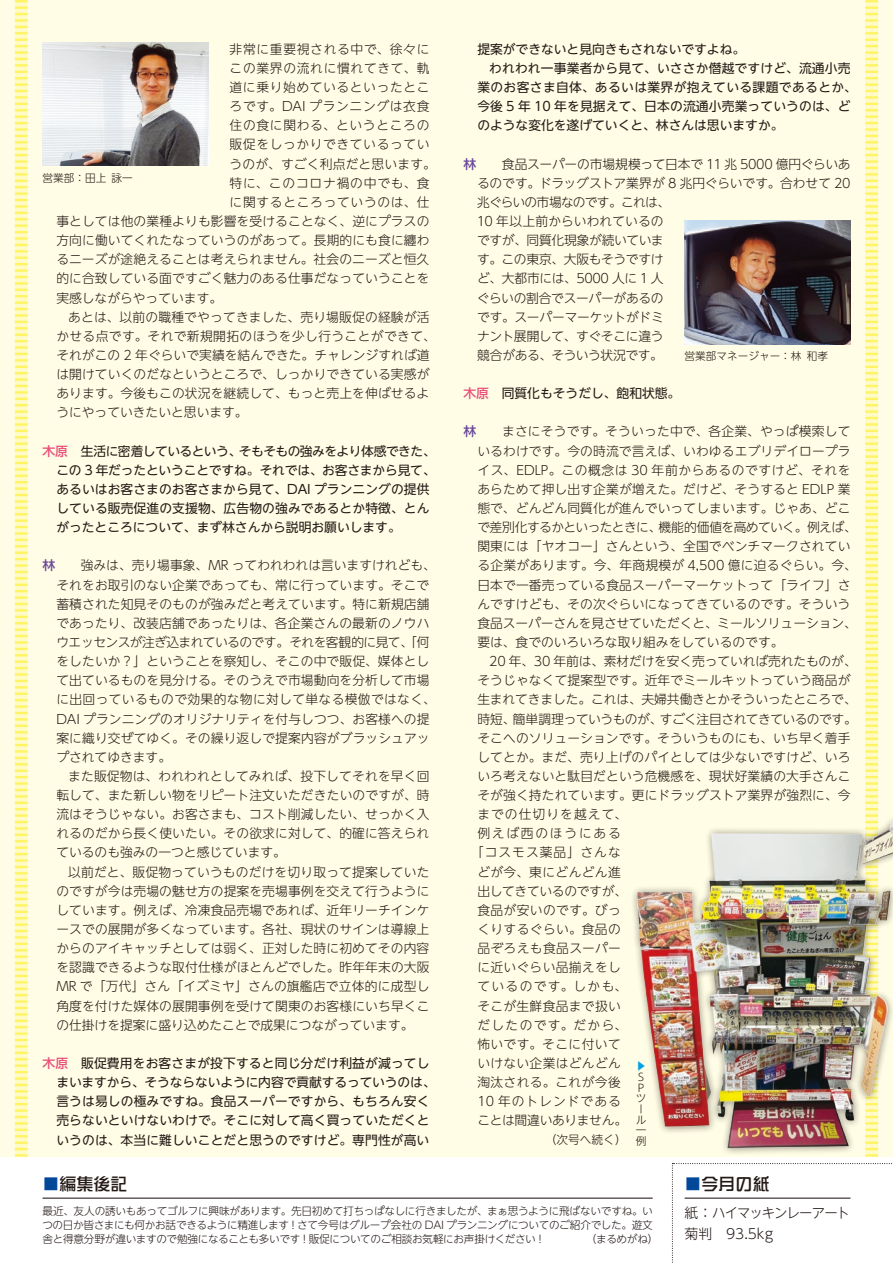
<style>
.page{position:relative;width:893px;height:1263px;background:#fff}
.page>*{position:absolute;margin:0;border:0;box-sizing:border-box;transform-origin:0 0}
.t1{font:16.95px "DF So Gei Std W5";color:#231916}
.t2{font:300 13.8px/21.3px "UD Shin Go NT Pr 6";letter-spacing:-.055em;color:#231916}
.t3{font:300 12.75px "UD Shin Go NT Pr 6";letter-spacing:.01em;color:#231916}
.t4{font:12.75px/19.2px "UD Shin Go NT Pr 6";letter-spacing:.01em;color:#231916}
.t5{font:300 12.75px/19.2px "UD Shin Go NT Pr 6";letter-spacing:-.02em;color:#231916}
.t6{font:300 12.75px "UD Shin Go NT Pr 6";letter-spacing:.03em;color:#231916}
.t7{font:300 12.75px "UD Shin Go NT Pr 6";letter-spacing:-.01em;color:#231916}
.t8{font:300 12.75px "UD Shin Go NT Pr 6";letter-spacing:.055em;color:#231916}
.t9{font:300 12.75px "UD Shin Go NT Pr 6";letter-spacing:-.045em;color:#231916}
.t10{font:300 12.75px "UD Shin Go NT Pr 6";letter-spacing:-.05em;color:#231916}
.t11{font:300 12.75px "UD Shin Go NT Pr 6";letter-spacing:.05em;color:#231916}
.t12{font:300 12.75px "UD Shin Go NT Pr 6";letter-spacing:.045em;color:#231916}
.t13{font:12.75px "UD Shin Go NT Pr 6";letter-spacing:.03em;color:#231916}
.t14{font:300 12.75px "UD Shin Go NT Pr 6";letter-spacing:.08em;color:#231916}
.t15{font:300 12.75px "UD Shin Go NT Pr 6";letter-spacing:.105em;color:#231916}
.t16{font:300 12.75px "UD Shin Go NT Pr 6";letter-spacing:.065em;color:#231916}
.t17{font:300 12.75px "UD Shin Go NT Pr 6";letter-spacing:-.025em;color:#231916}
.t18{font:300 12.75px "UD Shin Go NT Pr 6";letter-spacing:-.03em;color:#231916}
.t19{font:300 12.75px "UD Shin Go NT Pr 6";letter-spacing:.085em;color:#231916}
.t20{font:300 12.75px "UD Shin Go NT Pr 6";letter-spacing:.14em;color:#231916}
.t21{font:300 11.7px "UD Shin Go NT Pr 6";color:#231916}
.t22{font:300 10.65px/10.6px "UD Shin Go NT Pr 6";letter-spacing:-.03em;color:#231916}
.t23{font:300 10.65px "UD Shin Go NT Pr 6";color:#231916}
.t24{font:300 10.65px "UD Shin Go NT Pr 6";color:#00a1e5}
.s1{font-weight:500;color:#e9517b}
.s2{font-weight:500;color:#674598}
.s3{font-weight:300}
.s4{color:#004999}
</style>
<div class="page">
<div style="left:0;top:0;width:893px;height:1157px;background:#fffde5"></div>
<svg style="left:15px;top:0;width:13px;height:1157px;background:#fff8a3"></svg>
<svg style="left:865px;top:0;width:13px;height:788px;background:#fff8a3"></svg>
<img style="left:43px;top:43px;width:165px;height:123px">
<img style="left:685px;top:221px;width:165px;height:123px">
<img style="left:633px;top:788px;width:260px;height:369px">
<svg style="left:672px;top:1163px;width:221px;height:100px"></svg>
<hr style="left:685px;top:1197px;width:165px;height:2px;background:#231916">
<hr style="left:43px;top:1197px;width:610px;height:2px;background:#231916">
<p class="t8" style="left:230px;top:39px;width:201px">非常に重要視される中で、徐々に</p>
<p class="t8" style="left:230px;top:58px;width:201px">この業界の流れに慣れてきて、軌</p>
<p class="t11" style="left:230px;top:77px;width:201px">道に乗り始めているといったとこ</p>
<p class="t8" style="left:230px;top:96px;width:201px">ろです。DAI プランニングは衣食</p>
<p class="t8" style="left:230px;top:115px;width:201px">住の食に関わる、というところの</p>
<p class="t11" style="left:230px;top:134px;width:201px">販促をしっかりできているってい</p>
<p class="t3" style="left:230px;top:153px;width:208px">うのが、すごく利点だと思います。</p>
<p class="t16" style="left:230px;top:173px;width:201px">特に、このコロナ禍の中でも、食</p>
<p class="t8" style="left:230px;top:192px;width:201px">に関するところっていうのは、仕</p>
<p class="t3" style="left:56px;top:211px;width:375px">事としては他の業種よりも影響を受けることなく、逆にプラスの</p>
<p class="t3" style="left:56px;top:230px;width:375px">方向に働いてくれたなっていうのがあって。長期的にも食に纏わ</p>
<p class="t3" style="left:56px;top:249px;width:374px">るニーズが途絶えることは考えられません。社会のニーズと恒久</p>
<p class="t3" style="left:56px;top:268px;width:375px">的に合致している面ですごく魅力のある仕事だなっていうことを</p>
<p class="t3" style="left:56px;top:287px;width:167px">実感しながらやっています。</p>
<p class="t3" style="left:43px;top:306px;width:389px">　　あとは、以前の職種でやってきました、売り場販促の経験が活</p>
<p class="t6" style="left:56px;top:326px;width:381px">かせる点です。それで新規開拓のほうを少し行うことができて、</p>
<p class="t3" style="left:56px;top:345px;width:375px">それがこの 2 年ぐらいで実績を結んできた。チャレンジすれば道</p>
<p class="t3" style="left:56px;top:364px;width:375px">は開けていくのだなというところで、しっかりできている実感が</p>
<p class="t3" style="left:56px;top:383px;width:375px">あります。今後もこの状況を継続して、もっと売上を伸ばせるよ</p>
<p class="t3" style="left:56px;top:402px;width:193px">うにやっていきたいと思います。</p>
<p class="t4" style="left:56px;top:441px;width:381px;text-indent:-14px"><span class="s1">木原</span>　生活に密着しているという、そもそもの強みをより体感できた、この 3 年だったということですね。それでは、お客さまから見て、あるいはお客さまのお客さまから見て、DAI プランニングの提供している販売促進の支援物、広告物の強みであるとか特徴、とんがったところについて、まず林さんから説明お願いします。</p>
<p class="t3" style="left:43px;top:555px;width:395px"><span class="s2">林</span>　　強みは、売り場事象、MR ってわれわれは言いますけれども、</p>
<p class="t3" style="left:56px;top:574px;width:375px">それをお取引のない企業であっても、常に行っています。そこで</p>
<p class="t3" style="left:56px;top:593px;width:375px">蓄積された知見そのものが強みだと考えています。特に新規店舗</p>
<p class="t3" style="left:56px;top:613px;width:375px">であったり、改装店舗であったりは、各企業さんの最新のノウハ</p>
<p class="t9" style="left:56px;top:632px;width:375px">ウエッセンスが注ぎ込まれているのです。それを客観的に見て、「何</p>
<p class="t3" style="left:56px;top:651px;width:374px">をしたいか？」ということを察知し、そこの中で販促、媒体とし</p>
<p class="t3" style="left:56px;top:670px;width:375px">て出ているものを見分ける。そのうえで市場動向を分析して市場</p>
<p class="t6" style="left:56px;top:689px;width:381px">に出回っているもので効果的な物に対して単なる模倣ではなく、</p>
<p class="t3" style="left:56px;top:708px;width:375px">DAI プランニングのオリジナリティを付与しつつ、お客様への提</p>
<p class="t3" style="left:56px;top:727px;width:375px">案に織り交ぜてゆく。その繰り返しで提案内容がブラッシュアッ</p>
<p class="t3" style="left:56px;top:747px;width:116px">プされてゆきます。</p>
<p class="t3" style="left:43px;top:766px;width:389px">　　また販促物は、われわれとしてみれば、投下してそれを早く回</p>
<p class="t3" style="left:56px;top:785px;width:375px">転して、また新しい物をリピート注文いただきたいのですが、時</p>
<p class="t3" style="left:56px;top:804px;width:375px">流はそうじゃない。お客さまも、コスト削減したい、せっかく入</p>
<p class="t3" style="left:56px;top:823px;width:375px">れるのだから長く使いたい。その欲求に対して、的確に答えられ</p>
<p class="t3" style="left:56px;top:842px;width:231px">ているのも強みの一つと感じています。</p>
<p class="t3" style="left:43px;top:861px;width:388px">　　以前だと、販促物っていうものだけを切り取って提案していた</p>
<p class="t3" style="left:56px;top:880px;width:375px">のですが今は売場の魅せ方の提案を売場事例を交えて行うように</p>
<p class="t3" style="left:56px;top:900px;width:375px">しています。例えば、冷凍食品売場であれば、近年リーチインケ</p>
<p class="t3" style="left:56px;top:919px;width:375px">ースでの展開が多くなっています。各社、現状のサインは導線上</p>
<p class="t3" style="left:56px;top:938px;width:375px">からのアイキャッチとしては弱く、正対した時に初めてその内容</p>
<p class="t3" style="left:56px;top:957px;width:375px">を認識できるような取付仕様がほとんどでした。昨年年末の大阪</p>
<p class="t3" style="left:56px;top:976px;width:375px">MR で「万代」さん「イズミヤ」さんの旗艦店で立体的に成型し</p>
<p class="t3" style="left:56px;top:995px;width:375px">角度を付けた媒体の展開事例を受けて関東のお客様にいち早くこ</p>
<p class="t3" style="left:56px;top:1014px;width:359px">の仕掛けを提案に盛り込めたことで成果につながっています。</p>
<p class="t4" style="left:56px;top:1053px;width:381px;text-indent:-14px"><span class="s1">木原</span>　販促費用をお客さまが投下すると同じ分だけ利益が減ってしまいますから、そうならないように内容で貢献するっていうのは、言うは易しの極みですね。食品スーパーですから、もちろん安く売らないといけないわけで。そこに対して高く買っていただくというのは、本当に難しいことだと思うのですけど。専門性が高い</p>
<p class="t22" style="left:43px;top:172px;width:92px">営業部：田上 詠一</p>
<p class="t4" style="left:477px;top:39px;width:269px">提案ができないと見向きもされないですよね。</p>
<p class="t4" style="left:463px;top:58px;width:389px"><span class="s3">　　</span>われわれ一事業者から見て、いささか僭越ですけど、流通小売</p>
<p class="t13" style="left:477px;top:77px;width:381px">業のお客さま自体、あるいは業界が抱えている課題であるとか、</p>
<p class="t4" style="left:477px;top:96px;width:375px">今後 5 年 10 年を見据えて、日本の流通小売業っていうのは、ど</p>
<p class="t4" style="left:477px;top:115px;width:308px">のような変化を遂げていくと、林さんは思いますか。</p>
<p class="t5" style="left:477px;top:154px;width:375px;text-indent:-13px"><span class="s2">林</span>　　食品スーパーの市場規模って日本で 11 兆 5000 億円ぐらいあるのです。ドラッグストア業界が 8 兆円ぐらいです。合わせて 20兆ぐらいの市場なのです。これは、<br>10 年以上前からいわれているの<br>ですが、同質化現象が続いていま<br>す。この東京、大阪もそうですけ<br>ど、大都市には、5000 人に 1 人<br>ぐらいの割合でスーパーがあるの<br>です。スーパーマーケットがドミ<br>ナント展開して、すぐそこに違う<br>競合がある、そういう状況です。</p>
<p class="t4" style="left:463px;top:383px;width:218px"><span class="s1">木原</span>　同質化もそうだし、飽和状態。</p>
<p class="t3" style="left:463px;top:421px;width:388px"><span class="s2">林</span>　　まさにそうです。そういった中で、各企業、やっぱ模索して</p>
<p class="t3" style="left:477px;top:440px;width:375px">いるわけです。今の時流で言えば、いわゆるエブリデイロープラ</p>
<p class="t12" style="left:477px;top:460px;width:375px">イス、EDLP。この概念は 30 年前からあるのですけど、それを</p>
<p class="t3" style="left:477px;top:479px;width:375px">あらためて押し出す企業が増えた。だけど、そうすると EDLP 業</p>
<p class="t3" style="left:477px;top:498px;width:375px">態で、どんどん同質化が進んでいってしまいます。じゃあ、どこ</p>
<p class="t10" style="left:477px;top:517px;width:381px">で差別化するかといったときに、機能的価値を高めていく。例えば、</p>
<p class="t3" style="left:477px;top:536px;width:375px">関東には「ヤオコー」さんという、全国でベンチマークされてい</p>
<p class="t3" style="left:477px;top:555px;width:381px">る企業があります。今、年商規模が 4,500 億に迫るぐらい。今、</p>
<p class="t3" style="left:477px;top:574px;width:375px">日本で一番売っている食品スーパーマーケットって「ライフ」さ</p>
<p class="t3" style="left:477px;top:593px;width:375px">んですけども、その次ぐらいになってきているのです。そういう</p>
<p class="t7" style="left:477px;top:613px;width:381px">食品スーパーさんを見させていただくと、ミールソリューション、</p>
<p class="t3" style="left:477px;top:632px;width:308px">要は、食でのいろいろな取り組みをしているのです。</p>
<p class="t7" style="left:463px;top:651px;width:395px">　　20 年、30 年前は、素材だけを安く売っていれば売れたものが、</p>
<p class="t3" style="left:477px;top:670px;width:375px">そうじゃなくて提案型です。近年でミールキットっていう商品が</p>
<p class="t7" style="left:477px;top:689px;width:381px">生まれてきました。これは、夫婦共働きとかそういったところで、</p>
<p class="t9" style="left:477px;top:708px;width:381px">時短、簡単調理っていうものが、すごく注目されてきているのです。</p>
<p class="t3" style="left:477px;top:727px;width:375px">そこへのソリューションです。そういうものにも、いち早く着手</p>
<p class="t3" style="left:477px;top:747px;width:375px">してとか。まだ、売り上げのパイとしては少ないですけど、いろ</p>
<p class="t3" style="left:477px;top:766px;width:375px">いろ考えないと駄目だという危機感を、現状好業績の大手さんこ</p>
<p class="t3" style="left:477px;top:785px;width:375px">そが強く持たれています。更にドラッグストア業界が強烈に、今</p>
<p class="t19" style="left:477px;top:804px;width:151px">までの仕切りを越えて、</p>
<p class="t20" style="left:477px;top:823px;width:145px">例えば西のほうにある</p>
<p class="t14" style="left:471px;top:842px;width:151px">「コスモス薬品」さんな</p>
<p class="t6" style="left:477px;top:861px;width:145px">どが今、東にどんどん進</p>
<p class="t17" style="left:477px;top:880px;width:151px">出してきているのですが、</p>
<p class="t6" style="left:477px;top:900px;width:145px">食品が安いのです。びっ</p>
<p class="t6" style="left:477px;top:919px;width:145px">くりするぐらい。食品の</p>
<p class="t6" style="left:477px;top:938px;width:145px">品ぞろえも食品スーパー</p>
<p class="t3" style="left:477px;top:957px;width:145px">に近いぐらい品揃えをし</p>
<p class="t15" style="left:477px;top:976px;width:151px">ているのです。しかも、</p>
<p class="t3" style="left:477px;top:995px;width:145px">そこが生鮮食品まで扱い</p>
<p class="t15" style="left:477px;top:1014px;width:151px">だしたのです。だから、</p>
<p class="t6" style="left:477px;top:1034px;width:145px">怖いです。そこに付いて</p>
<p class="t3" style="left:477px;top:1053px;width:145px">いけない企業はどんどん</p>
<p class="t6" style="left:477px;top:1072px;width:145px">淘汰される。これが今後</p>
<p class="t14" style="left:477px;top:1091px;width:145px">10 年のトレンドである</p>
<p class="t18" style="left:477px;top:1110px;width:151px">ことは間違いありません。</p>
<p class="t21" style="left:545px;top:1130px;width:83px">（次号へ続く）</p>
<p class="t23" style="left:685px;top:347px;width:145px">営業部マネージャー：林 和孝</p>
<p class="t24" style="left:636px;top:1058px;width:11px">▶</p>
<p class="t22" style="left:636px;top:1071px;width:12px">Ｓ<br>Ｐツール一例</p>
<h1 class="t1" style="left:43px;top:1174px;width:87px"><span class="s4">■</span>編集後記</h1>
<h1 class="t1" style="left:685px;top:1174px;width:87px"><span class="s4">■</span>今月の紙</h1>
<p class="t22" style="left:42px;top:1204px;width:612px;line-height:13.8px;text-align:justify">最近、友人の誘いもあってゴルフに興味があります。先日初めて打ちっぱなしに行きましたが、まぁ思うように飛ばないですね。いつの日か皆さまにも何かお話できるように精進します！さて今号はグループ会社の DAI プランニングについてのご紹介でした。遊文舎と得意分野が違いますので勉強になることも多いです！販促についてのご相談お気軽にお声掛けください！</p>
<p class="t2" style="left:685px;top:1201px;width:167px">紙：ハイマッキンレーアート菊判　93.5kg</p>
<p class="t22" style="left:586px;top:1233px;width:74px">（まるめがね）</p>
</div>
